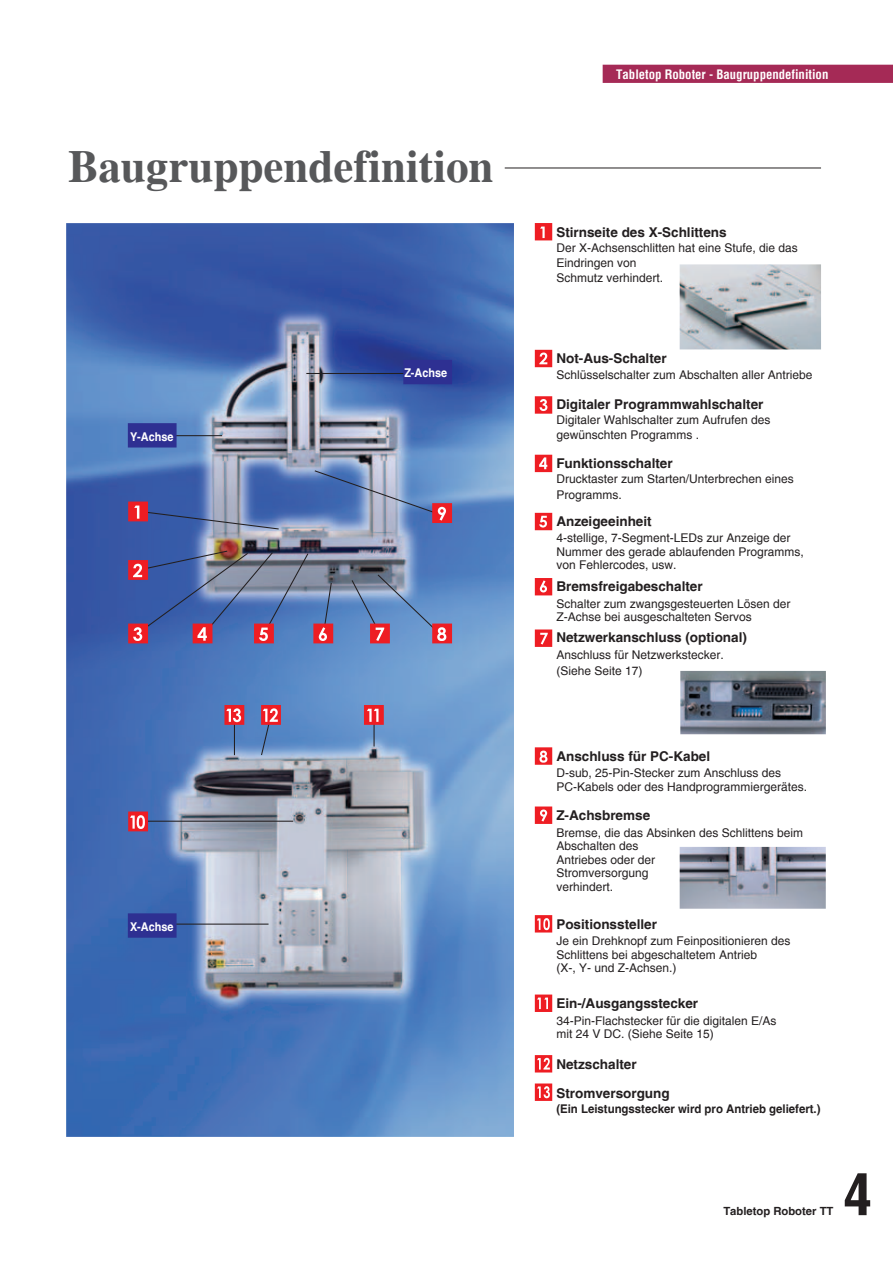
<style>
.page{position:relative;width:893px;height:1263px;background:#fff}
.page>*{position:absolute;margin:0;border:0;box-sizing:border-box;transform-origin:0 0}
.t1{font:700 condensed 57px "Helvetica";color:#231f20}
.t2{font:700 45px "Times";color:#57585a}
.t3{font:700 13.5px/28.3px "Helvetica";color:#231f20}
.t4{font:700 condensed 12.75px "Helvetica";color:#fff}
.t5{font:12px/13.5px "Helvetica";color:#231f20}
.t6{font:700 12px "Helvetica";color:#231f20;scale:.95 1}
.t7{font:700 12px "Helvetica";color:#fff;scale:.9 1}
.t8{font:700 11.25px "Helvetica";color:#231f20}
</style>
<div class="page">
<img style="left:66px;top:223px;width:448px;height:914px">
<svg style="left:177px;top:435px;width:46px;height:2px"></svg>
<svg style="left:305px;top:372px;width:98px;height:2px"></svg>
<div style="left:128px;top:501px;width:20px;height:20px;background:#ee1d23"></div>
<svg style="left:134px;top:505px;width:146px;height:25px;background:#6572a7"></svg>
<div style="left:128px;top:560px;width:20px;height:20px;background:#ee1d23"></div>
<div style="left:128px;top:623px;width:20px;height:20px;background:#ee1d23"></div>
<div style="left:193px;top:623px;width:19px;height:20px;background:#ee1d23"></div>
<div style="left:254px;top:623px;width:20px;height:20px;background:#ee1d23"></div>
<svg style="left:133px;top:550px;width:176px;height:91px;background:#636ea0"></svg>
<div style="left:313px;top:623px;width:20px;height:20px;background:#ee1d23"></div>
<svg style="left:319px;top:582px;width:13px;height:59px"></svg>
<div style="left:370px;top:623px;width:20px;height:20px;background:#ee1d23"></div>
<div style="left:432px;top:623px;width:20px;height:20px;background:#ee1d23"></div>
<svg style="left:351px;top:574px;width:95px;height:67px;background:#7589b5"></svg>
<div style="left:432px;top:503px;width:20px;height:20px;background:#ee1d23"></div>
<svg style="left:314px;top:470px;width:132px;height:51px;background:#738abb"></svg>
<div style="left:128px;top:811px;width:20px;height:20px;background:#ee1d23"></div>
<svg style="left:130px;top:815px;width:164px;height:14px;background:#868397"></svg>
<div style="left:364px;top:705px;width:20px;height:20px;background:#ee1d23"></div>
<svg style="left:367px;top:709px;width:11px;height:38px"></svg>
<div style="left:261px;top:705px;width:20px;height:20px;background:#ee1d23"></div>
<svg style="left:260px;top:708px;width:18px;height:48px"></svg>
<div style="left:224px;top:705px;width:20px;height:20px;background:#ee1d23"></div>
<svg style="left:226px;top:708px;width:15px;height:48px"></svg>
<svg style="left:177px;top:923px;width:93px;height:2px"></svg>
<div style="left:603px;top:65px;width:290px;height:18px;background:#a52a56"></div>
<div style="left:535px;top:223px;width:17px;height:17px;background:#ee1d23"></div>
<svg style="left:540px;top:227px;width:5px;height:11px"></svg>
<img style="left:680px;top:264px;width:141px;height:85px">
<img style="left:680px;top:847px;width:146px;height:62px">
<svg style="left:504px;top:168px;width:317px;height:1px"></svg>
<img style="left:680px;top:671px;width:146px;height:63px">
<div style="left:535px;top:747px;width:17px;height:18px;background:#ee1d23"></div>
<svg style="left:539px;top:750px;width:8px;height:13px"></svg>
<div style="left:535px;top:629px;width:17px;height:18px;background:#ee1d23"></div>
<svg style="left:540px;top:633px;width:8px;height:11px"></svg>
<div style="left:535px;top:806px;width:17px;height:18px;background:#ee1d23"></div>
<svg style="left:540px;top:809px;width:7px;height:12px"></svg>
<div style="left:535px;top:578px;width:17px;height:17px;background:#ee1d23"></div>
<svg style="left:540px;top:580px;width:7px;height:12px"></svg>
<div style="left:535px;top:1055px;width:17px;height:17px;background:#ee1d23"></div>
<svg style="left:537px;top:1058px;width:13px;height:11px"></svg>
<div style="left:535px;top:1083px;width:17px;height:18px;background:#ee1d23"></div>
<svg style="left:537px;top:1086px;width:13px;height:12px"></svg>
<div style="left:535px;top:915px;width:17px;height:17px;background:#ee1d23"></div>
<svg style="left:537px;top:918px;width:13px;height:12px"></svg>
<div style="left:535px;top:994px;width:17px;height:18px;background:#ee1d23"></div>
<svg style="left:537px;top:997px;width:11px;height:12px"></svg>
<div style="left:535px;top:350px;width:17px;height:17px;background:#ee1d23"></div>
<svg style="left:539px;top:352px;width:8px;height:12px"></svg>
<div style="left:535px;top:396px;width:17px;height:18px;background:#ee1d23"></div>
<svg style="left:539px;top:399px;width:8px;height:12px"></svg>
<div style="left:535px;top:455px;width:17px;height:17px;background:#ee1d23"></div>
<svg style="left:539px;top:457px;width:8px;height:12px"></svg>
<div style="left:535px;top:513px;width:17px;height:17px;background:#ee1d23"></div>
<svg style="left:539px;top:516px;width:8px;height:11px"></svg>
<div style="left:128px;top:423px;width:49px;height:24px;background:#2e3092"></div>
<div style="left:403px;top:360px;width:49px;height:24px;background:#2e3092"></div>
<div style="left:128px;top:913px;width:49px;height:25px;background:#2e3092"></div>
<p class="t2" style="left:68px;top:139px;width:427px">Baugruppendefinition</p>
<p class="t7" style="left:130px;top:429px;width:50px">Y-Achse</p>
<p class="t7" style="left:130px;top:919px;width:50px">X-Achse</p>
<p class="t7" style="left:404px;top:366px;width:49px">Z-Achse</p>
<p class="t4" style="left:616px;top:66px;width:214px">Tabletop Roboter - Baugruppendefinition</p>
<p class="t3" style="left:556px;top:218px;width:172px">Stirnseite des X-Schlittens</p>
<p class="t5" style="left:556px;top:240px;width:243px;line-height:15px">Der X-Achsenschlitten hat eine Stufe, die das<br>Eindringen von<br>Schmutz verhindert.</p>
<p class="t3" style="left:556px;top:344px;width:112px">Not-Aus-Schalter</p>
<p class="t5" style="left:556px;top:368px;width:258px">Schlüsselschalter zum Abschalten aller Antriebe</p>
<p class="t3" style="left:556px;top:390px;width:209px">Digitaler Programmwahlschalter</p>
<p class="t5" style="left:556px;top:413px;width:216px;line-height:15px">Digitaler Wahlschalter zum Aufrufen des gewünschten Programms .</p>
<p class="t3" style="left:556px;top:449px;width:118px">Funktionsschalter</p>
<p class="t5" style="left:556px;top:470px;width:239px;line-height:16.5px">Drucktaster zum Starten/Unterbrechen eines<br>Programms.</p>
<p class="t3" style="left:556px;top:507px;width:97px">Anzeigeeinheit</p>
<p class="t5" style="left:556px;top:531px;width:249px">4-stellige, 7-Segment-LEDs zur Anzeige der<br>Nummer des gerade ablaufenden Programms, von Fehlercodes, usw.</p>
<p class="t3" style="left:556px;top:572px;width:148px">Bremsfreigabeschalter</p>
<p class="t5" style="left:556px;top:597px;width:236px">Schalter zum zwangsgesteuerten Lösen der<br>Z-Achse bei ausgeschalteten Servos</p>
<p class="t3" style="left:556px;top:623px;width:192px">Netzwerkanschluss (optional)</p>
<p class="t5" style="left:556px;top:646px;width:169px;line-height:16.5px">Anschluss für Netzwerkstecker. (Siehe Seite 17)</p>
<p class="t3" style="left:556px;top:742px;width:155px">Anschluss für PC-Kabel</p>
<p class="t5" style="left:556px;top:766px;width:252px">D-sub, 25-Pin-Stecker zum Anschluss des<br>PC-Kabels oder des Handprogrammiergerätes.</p>
<p class="t3" style="left:556px;top:801px;width:95px">Z-Achsbremse</p>
<p class="t5" style="left:556px;top:826px;width:248px">Bremse, die das Absinken des Schlittens beim<br>Abschalten des<br>Antriebes oder der<br>Stromversorgung<br>verhindert.</p>
<p class="t3" style="left:556px;top:910px;width:102px">Positionssteller</p>
<p class="t5" style="left:556px;top:934px;width:236px">Je ein Drehknopf zum Feinpositionieren des<br>Schlittens bei abgeschaltetem Antrieb<br>(X-, Y- und Z-Achsen.)</p>
<p class="t3" style="left:556px;top:989px;width:143px">Ein-/Ausgangsstecker</p>
<p class="t5" style="left:556px;top:1014px;width:222px">34-Pin-Flachstecker für die digitalen E/As mit 24 V DC. (Siehe Seite 15)</p>
<p class="t3" style="left:556px;top:1050px;width:115px">Netzschalter<br>Stromversorgung</p>
<p class="t6" style="left:556px;top:1101px;width:280px">(Ein Leistungsstecker wird pro Antrieb geliefert.)</p>
<p class="t8" style="left:723px;top:1204px;width:112px">Tabletop Roboter TT</p>
<p class="t1" style="left:843px;top:1157px;width:30px">4</p>
</div>
